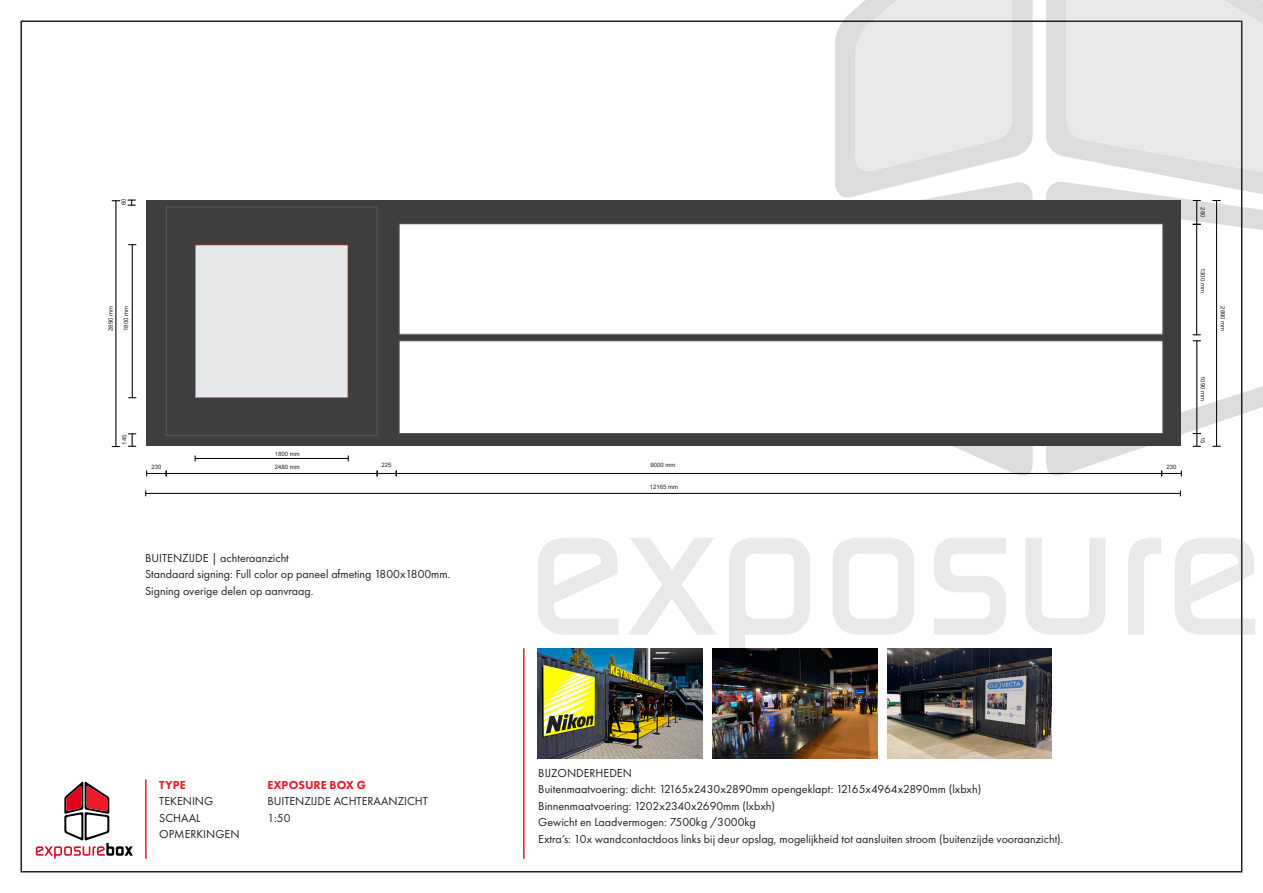
<style>
.page{position:relative;width:1263px;height:893px;background:#fff}
.page>*{position:absolute;margin:0;border:0;box-sizing:border-box;transform-origin:0 0}
.t1{font:12px "Futura PT";color:#231f20}
.t2{font:800 12px "Futura PT";color:#ec1b29}
.t3{font:6px "Arial";color:#231f20}
.s1{font-style:inherit}
</style>
<div class="page">
<svg style="left:36px;top:782px;width:97px;height:77px"></svg>
<hr style="left:145px;top:779px;width:2px;height:80px;background:#ec1b29">
<hr style="left:523px;top:648px;width:1px;height:211px;background:#ec1b29">
<svg style="left:1046px;top:225px;width:217px;height:253px"></svg>
<svg style="left:922px;top:199px;width:111px;height:277px"></svg>
<svg style="left:538px;top:538px;width:80px;height:97px"></svg>
<svg style="left:628px;top:538px;width:88px;height:97px"></svg>
<svg style="left:729px;top:538px;width:81px;height:111px"></svg>
<svg style="left:832px;top:538px;width:82px;height:97px"></svg>
<svg style="left:934px;top:538px;width:72px;height:97px"></svg>
<svg style="left:1025px;top:538px;width:80px;height:97px"></svg>
<svg style="left:1128px;top:538px;width:33px;height:97px"></svg>
<svg style="left:1175px;top:538px;width:80px;height:97px"></svg>
<svg style="left:835px;top:0;width:198px;height:199px;background:#e6e6e6"></svg>
<img style="left:713px;top:649px;width:164px;height:109px">
<img style="left:887px;top:649px;width:165px;height:109px">
<img style="left:538px;top:649px;width:164px;height:109px">
<div style="left:147px;top:200px;width:1034px;height:246px;background:#3e3e3f"></div>
<hr style="left:1216px;top:200px;width:1px;height:246px;background:#000001">
<hr style="left:1196px;top:341px;width:1px;height:92px;background:#000001">
<hr style="left:396px;top:473px;width:765px;height:1px;background:#000001">
<div style="left:399px;top:224px;width:764px;height:110px;background:#fff"></div>
<div style="left:399px;top:341px;width:764px;height:92px;background:#fff"></div>
<div style="left:399px;top:341px;width:764px;height:93px;border:1px solid #57585a"></div>
<div style="left:195px;top:245px;width:153px;height:153px;background:#e6e7e9"></div>
<hr style="left:166px;top:473px;width:211px;height:1px;background:#000001">
<svg style="left:146px;top:471px;width:21px;height:5px"></svg>
<svg style="left:377px;top:471px;width:20px;height:5px"></svg>
<svg style="left:1161px;top:471px;width:21px;height:5px"></svg>
<svg style="left:1193px;top:433px;width:8px;height:14px"></svg>
<hr style="left:1196px;top:224px;width:1px;height:111px;background:#000001">
<svg style="left:1193px;top:335px;width:8px;height:7px"></svg>
<svg style="left:1046px;top:0;width:217px;height:225px"></svg>
<div style="left:166px;top:207px;width:211px;height:228px;border:1px solid #57585a"></div>
<hr style="left:116px;top:201px;width:1px;height:246px;background:#000001">
<hr style="left:132px;top:245px;width:1px;height:153px;background:#000001">
<svg style="left:128px;top:200px;width:8px;height:6px"></svg>
<svg style="left:128px;top:434px;width:8px;height:13px"></svg>
<hr style="left:195px;top:458px;width:153px;height:1px;background:#000001">
<hr style="left:146px;top:493px;width:1034px;height:1px;background:#000001">
<p class="t3" style="left:120px;top:205px;width:8px;rotate:-90deg">60</p>
<p class="t3" style="left:107px;top:331px;width:27px;rotate:-90deg">2890 mm</p>
<p class="t3" style="left:122px;top:331px;width:27px;rotate:-90deg">1800 mm</p>
<p class="t3" style="left:120px;top:445px;width:12px;rotate:-90deg">145</p>
<p class="t3" style="left:275px;top:450px;width:27px">1800 mm</p>
<p class="t3" style="left:151px;top:463px;width:12px">230</p>
<p class="t3" style="left:382px;top:461px;width:12px">225</p>
<p class="t3" style="left:1166px;top:463px;width:12px">230</p>
<p class="t3" style="left:650px;top:461px;width:27px">9000 mm</p>
<p class="t3" style="left:275px;top:463px;width:27px">2480 mm</p>
<p class="t3" style="left:650px;top:483px;width:30px">12165 mm</p>
<p class="t3" style="left:1207px;top:207px;width:12px;rotate:90deg">280</p>
<p class="t3" style="left:1207px;top:268px;width:27px;rotate:90deg">1300 mm</p>
<p class="t3" style="left:1227px;top:306px;width:27px;rotate:90deg">2890 mm</p>
<p class="t3" style="left:1207px;top:376px;width:27px;rotate:90deg">1090 mm</p>
<p class="t3" style="left:1207px;top:437px;width:8px;rotate:90deg">15</p>
<p class="t1" style="left:145px;top:551px;width:145px">BUITENZIJDE | achteraanzicht</p>
<p class="t1" style="left:145px;top:567px;width:307px">Standaard signing: Full color op paneel afmeting 1800x1800mm.</p>
<p class="t1" style="left:145px;top:584px;width:170px">Signing overige delen op aanvraag.</p>
<p class="t2" style="left:159px;top:777px;width:28px">TYPE</p>
<p class="t2" style="left:267px;top:777px;width:100px">EXPOSURE BOX G</p>
<p class="t1" style="left:159px;top:794px;width:55px">TEKENING</p>
<p class="t1" style="left:267px;top:794px;width:162px">BUITENZIJDE ACHTERAANZICHT</p>
<p class="t1" style="left:159px;top:810px;width:43px">SCHAAL</p>
<p class="t1" style="left:267px;top:810px;width:25px">1:50</p>
<p class="t1" style="left:159px;top:827px;width:82px">OPMERKINGEN</p>
<p class="t1" style="left:538px;top:766px;width:95px">BIJZONDERHEDEN</p>
<p class="t1" style="left:538px;top:782px;width:444px">Buitenmaatvoering<span class="s1">:</span> dicht: 12165x2430x2890mm opengeklapt: 12165x4964x2890mm (lxbxh)</p>
<p class="t1" style="left:538px;top:799px;width:238px">Binnenmaatvoering: 1202x2340x2690mm (lxbxh)</p>
<p class="t1" style="left:538px;top:815px;width:219px">Gewicht en Laadvermogen: 7500kg /3000kg</p>
<p class="t1" style="left:538px;top:832px;width:527px">Extra’s: 10x wandcontactdoos links bij deur opslag, mogelijkheid tot aansluiten stroom (buitenzijde vooraanzicht).</p>
</div>
